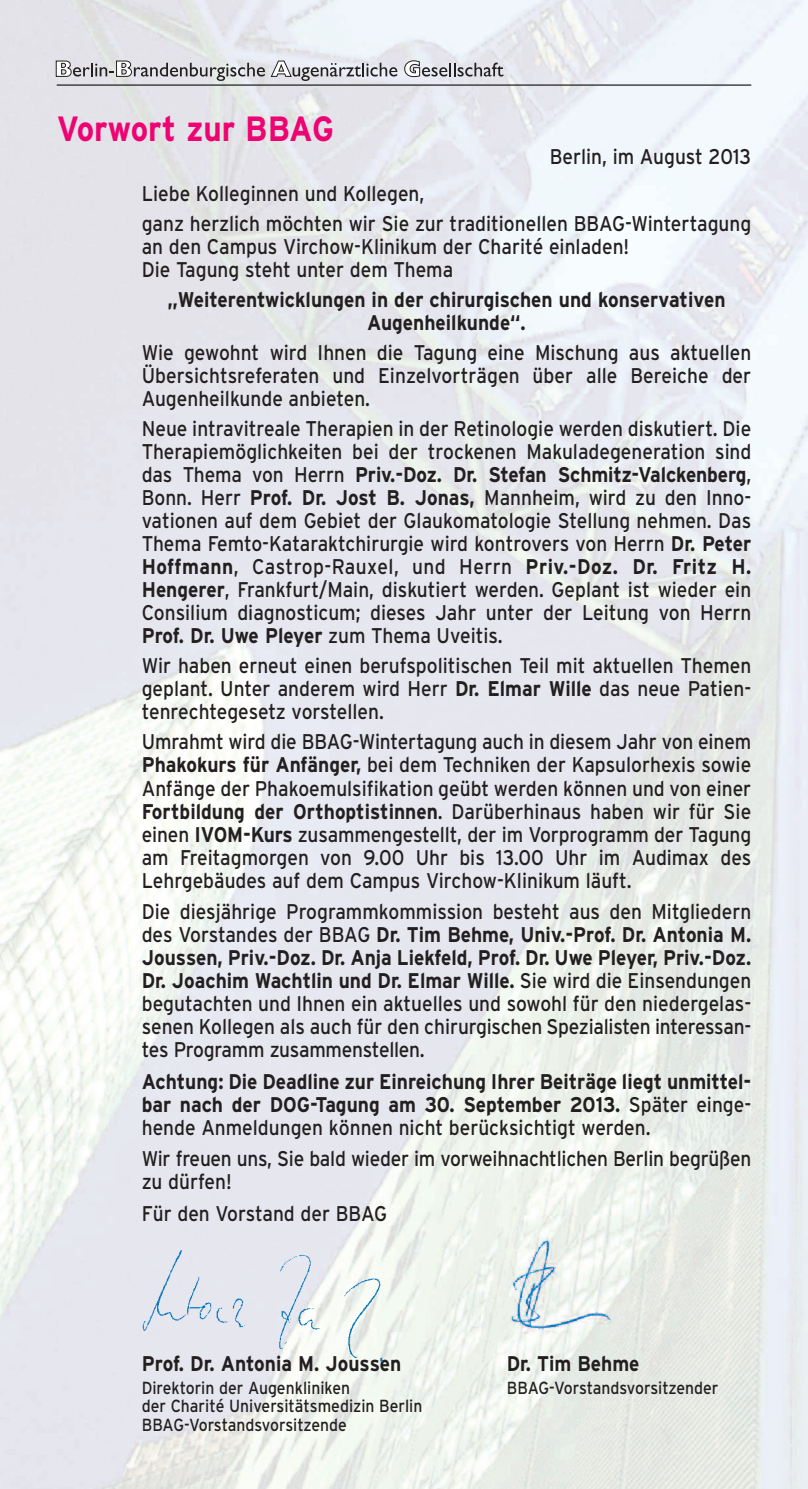
<style>
.page{position:relative;width:808px;height:1489px;background:#fff}
.page>*{position:absolute;margin:0;border:0;box-sizing:border-box;transform-origin:0 0}
.t1{font:700 35px "Interstate";color:#ed0372;scale:.9 1}
.t2{font:21.25px/23px "Interstate";color:#231f20;text-align:justify;scale:.9 1}
.t3{font:700 21.25px/23px "Interstate";color:#231f20;text-align:center;scale:.9 1}
.t4{font:17.5px/18.8px "Interstate";color:#231f20;scale:.9 1}
.s1{font-weight:700}
.s2{font-weight:400}
</style>
<div class="page">
<img style="left:0;top:0;width:808px;height:1488px">
<hr style="left:57px;top:84px;width:694px;height:2px;background:#231f20">
<svg style="left:55px;top:60px;width:342px;height:21px;background:#bfbec3"></svg>
<svg style="left:404px;top:60px;width:99px;height:17px;background:#b2b2b7"></svg>
<img style="left:128px;top:1232px;width:273px;height:138px">
<img style="left:482px;top:1216px;width:149px;height:136px">
<h1 class="t1" style="left:57px;top:109px;width:310px">Vorwort zur BBAG</h1>
<p class="t2" style="left:550px;top:145px;width:225px">Berlin, im August 2013</p>
<p class="t2" style="left:142px;top:178px;width:679px;line-height:30px">Liebe Kolleginnen und Kollegen,<br>ganz herzlich möchten wir Sie zur traditionellen BBAG-Wintertagung</p>
<p class="t2" style="left:142px;top:235px;width:543px">an den Campus Virchow-Klinikum der Charité einladen!<br>Die Tagung steht unter dem Thema</p>
<p class="t3" style="left:168px;top:288px;width:621px">„Weiterentwicklungen in der chirurgischen und konservativen<br>Augenheilkunde“.</p>
<p class="t2" style="left:142px;top:341px;width:679px">Wie gewohnt wird Ihnen die Tagung eine Mischung aus aktuellen Übersichtsreferaten und Einzelvorträgen über alle Bereiche der Augenheilkunde anbieten.</p>
<p class="t2" style="left:142px;top:417px;width:679px">Neue intravitreale Therapien in der Retinologie werden diskutiert. Die Therapiemöglichkeiten bei der trockenen Makuladegeneration sind das Thema von Herrn <span class="s1">Priv.-Doz. Dr. Stefan Schmitz-Valckenberg</span>, Bonn. Herr <span class="s1">Prof. Dr. Jost B. Jonas,</span> Mannheim, wird zu den Inno&shy;vationen auf dem Gebiet der Glaukomatologie Stellung nehmen. Das Thema Femto-Kataraktchirurgie wird kontrovers von Herrn <span class="s1">Dr. Peter Hoffmann</span>, Castrop-Rauxel, und Herrn <span class="s1">Priv.-Doz. Dr. Fritz H.<br>Hengerer</span>, Frankfurt/Main, diskutiert werden. Geplant ist wieder ein Consilium diagnosticum; dieses Jahr unter der Leitung von Herrn <span class="s1">Prof. Dr. Uwe Pleyer</span> zum Thema Uveitis.</p>
<p class="t2" style="left:142px;top:654px;width:679px">Wir haben erneut einen berufspolitischen Teil mit aktuellen Themen geplant. Unter anderem wird Herr <span class="s1">Dr. Elmar Wille</span> das neue Patien&shy;tenrechtegesetz vorstellen.</p>
<p class="t2" style="left:142px;top:730px;width:679px">Umrahmt wird die BBAG-Wintertagung auch in diesem Jahr von einem <span class="s1">Phakokurs für Anfänger,</span> bei dem Techniken der Kapsulorhexis sowie Anfänge der Phakoemulsifikation geübt werden können und von einer <span class="s1">Fortbildung der Orthoptistinnen</span>. Darüberhinaus haben wir für Sie einen <span class="s1">IVOM-Kurs</span> zusammengestellt, der im Vorprogramm der Tagung am Freitagmorgen von 9.00 Uhr bis 13.00 Uhr im Audimax des Lehrgebäudes auf dem Campus Virchow-Klinikum läuft.</p>
<p class="t2" style="left:142px;top:900px;width:679px">Die diesjährige Programmkommission besteht aus den Mitgliedern des Vorstandes der BBAG <span class="s1">Dr. Tim Behme, Univ.-Prof. Dr. Antonia M.<br>Joussen, Priv.-Doz. Dr. Anja Liekfeld, Prof. Dr. Uwe Pleyer, Priv.-Doz.<br>Dr. Joachim Wachtlin und Dr. Elmar Wille.</span> Sie wird die Einsendungen begutachten und Ihnen ein aktuelles und sowohl für den niedergelas&shy;senen Kollegen als auch für den chirurgischen Spezialisten interessan&shy;tes Programm zusammenstellen.</p>
<p class="t3" style="left:142px;top:1069px;width:679px;text-align:justify">Achtung: Die Deadline zur Einreichung Ihrer Beiträge liegt unmittel&shy;bar nach der DOG-Tagung am 30. September 2013. <span class="s2">Später einge&shy;hende Anmeldungen können nicht berücksichtigt werden.</span></p>
<p class="t2" style="left:142px;top:1147px;width:679px">Wir freuen uns, Sie bald wieder im vorweihnachtlichen Berlin begrüßen zu dürfen!</p>
<p class="t2" style="left:142px;top:1201px;width:274px">Für den Vorstand der BBAG</p>
<p class="t3" style="left:142px;top:1351px;width:290px">Prof. Dr. Antonia M. Joussen</p>
<p class="t3" style="left:507px;top:1351px;width:149px">Dr. Tim Behme</p>
<p class="t4" style="left:142px;top:1377px;width:233px">Direktorin der Augenkliniken</p>
<p class="t4" style="left:507px;top:1377px;width:237px">BBAG-Vorstandsvorsitzender</p>
<p class="t4" style="left:142px;top:1396px;width:313px">der Charité Universitätsmedizin Berlin<br>BBAG-Vorstandsvorsitzende</p>
</div>
